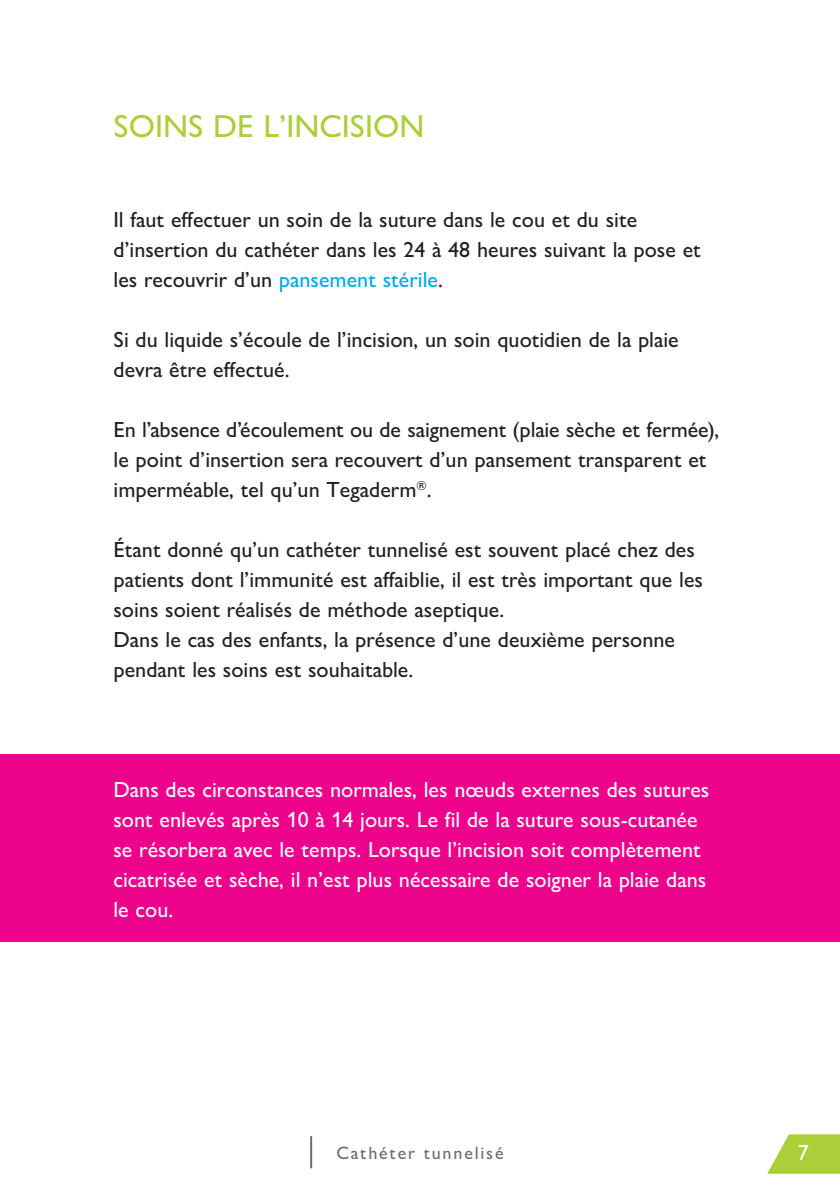
<style>
.page{position:relative;width:840px;height:1191px;background:#fff}
.page>*{position:absolute;margin:0;border:0;box-sizing:border-box;transform-origin:0 0}
.t1{font:500 32px "Gill Sans Nova";color:#abcf38}
.t2{font:500 22px/30px "Gill Sans Nova";color:#231f20}
.t3{font:500 22px/30px "Gill Sans Nova";color:#fff}
.t4{font:500 18px "Gill Sans Nova";letter-spacing:.1em;color:#6c6d70}
.s1{color:#00abe1}
</style>
<div class="page">
<hr style="left:310px;top:1136px;width:2px;height:32px;background:#6c6d70">
<svg style="left:767px;top:1134px;width:72px;height:39px"></svg>
<div style="left:0;top:754px;width:839px;height:187px;background:#ed028c"></div>
<h1 class="t1" style="left:113px;top:106px;width:312px">SOINS DE L’INCISION</h1>
<p class="t2" style="left:113px;top:204px;width:588px">Il faut effectuer un soin de la suture dans le cou et du site d’insertion du cathéter dans les 24 à 48 heures suivant la pose et les recouvrir d’un <span class="s1">pansement stérile</span>.</p>
<p class="t2" style="left:113px;top:324px;width:566px">Si du liquide s’écoule de l’incision, un soin quotidien de la plaie devra être effectué.</p>
<p class="t2" style="left:113px;top:414px;width:607px">En l’absence d’écoulement ou de saignement (plaie sèche et fermée), le point d’insertion sera recouvert d’un pansement transparent et imperméable, tel qu’un Tegaderm<sup>®</sup>.</p>
<p class="t2" style="left:113px;top:534px;width:590px">Étant donné qu’un cathéter tunnelisé est souvent placé chez des patients dont l’immunité est affaiblie, il est très important que les soins soient réalisés de méthode aseptique.<br>Dans le cas des enfants, la présence d’une deuxième personne pendant les soins est souhaitable.</p>
<p class="t3" style="left:113px;top:774px;width:597px">Dans des circonstances normales, les nœuds externes des sutures sont enlevés après 10 à 14 jours. Le fil de la suture sous-cutanée se résorbera avec le temps. Lorsque l’incision soit complètement cicatrisée et sèche, il n’est plus nécessaire de soigner la plaie dans le cou.</p>
<p class="t4" style="left:336px;top:1141px;width:169px">Cathéter tunnelisé</p>
<p class="t3" style="left:797px;top:1137px;width:12px">7</p>
</div>
